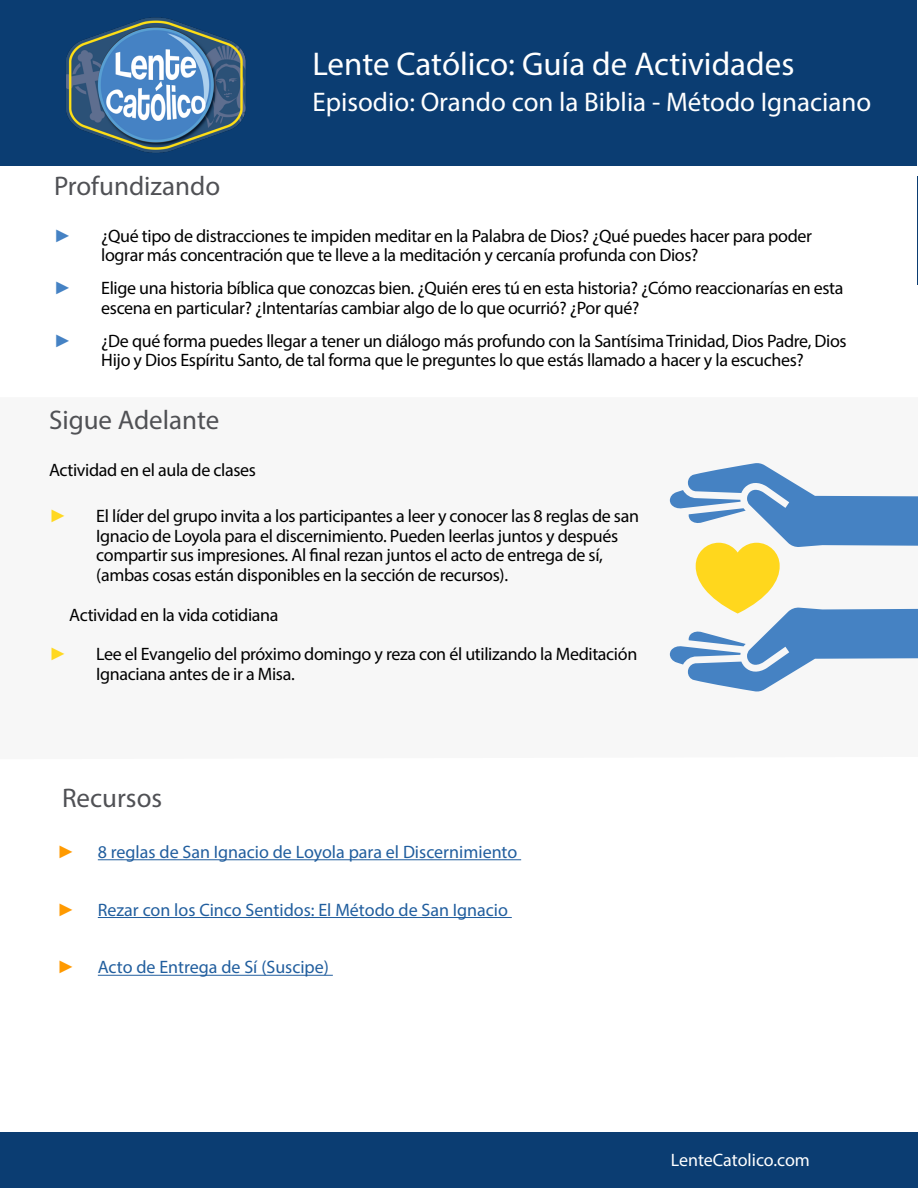
<style>
.page{position:relative;width:918px;height:1188px;background:#fff}
.page>*{position:absolute;margin:0;border:0;box-sizing:border-box;transform-origin:0 0}
.t1{font:33px "Myriad Pro";color:#fff}
.t2{font:27px "Myriad Pro";color:#fff}
.t3{font:27px "Myriad Pro";color:#505155}
.t4{font:18px/19.5px "Myriad Pro";letter-spacing:-.02em;color:#000}
.t5{font:18px "Myriad Pro";color:#215e9e}
.t6{font:18px "Myriad Pro";letter-spacing:-.005em;color:#fff}
.t7{font:900 18px "Arial";color:#4582c4}
.t8{font:900 18px "Arial";color:#ff9a00}
.t9{font:900 18px "Arial";color:#ffd821}
</style>
<div class="page">
<div style="left:1px;top:0;width:916px;height:165px;background:#0b3d72"></div>
<hr style="left:98px;top:859px;width:423px;height:1px;background:#215e9e">
<hr style="left:98px;top:917px;width:414px;height:1px;background:#215e9e">
<hr style="left:98px;top:975px;width:235px;height:1px;background:#215e9e">
<img style="left:917px;top:177px;width:1px;height:108px">
<div style="left:0;top:1133px;width:918px;height:55px;background:#0b3d72"></div>
<svg style="left:670px;top:463px;width:248px;height:229px"></svg>
<img style="left:25px;top:17px;width:265px;height:149px">
<h1 class="t1" style="left:313px;top:44px;width:483px">Lente Católico: Guía de Actividades</h1>
<h2 class="t2" style="left:313px;top:85px;width:560px">Episodio: Orando con la Biblia - Método Ignaciano</h2>
<h2 class="t3" style="left:54px;top:170px;width:168px">Profundizando</h2>
<p class="t7" style="left:54px;top:222px;width:19px">►</p>
<p class="t4" style="left:101px;top:226px;width:712px">¿Qué tipo de distracciones te impiden meditar en la Palabra de Dios? ¿Qué puedes hacer para poder lograr más concentración que te lleve a la meditación y cercanía profunda con Dios?</p>
<p class="t7" style="left:54px;top:275px;width:19px">►</p>
<p class="t4" style="left:101px;top:278px;width:744px">Elige una historia bíblica que conozcas bien. ¿Quién eres tú en esta historia? ¿Cómo reaccionarías en esta escena en particular? ¿Intentarías cambiar algo de lo que ocurrió? ¿Por qué?</p>
<p class="t7" style="left:54px;top:327px;width:19px">►</p>
<p class="t4" style="left:101px;top:331px;width:747px">¿De qué forma puedes llegar a tener un diálogo más profundo con la Santísima Trinidad, Dios Padre, Dios<br>Hijo y Dios Espíritu Santo, de tal forma que le preguntes lo que estás llamado a hacer y la escuches?</p>
<h2 class="t3" style="left:49px;top:404px;width:172px">Sigue Adelante</h2>
<p class="t4" style="left:49px;top:460px;width:208px">Actividad en el aula de clases</p>
<p class="t9" style="left:49px;top:503px;width:19px">►</p>
<p class="t4" style="left:96px;top:506px;width:544px">El líder del grupo invita a los participantes a leer y conocer las 8 reglas de san Ignacio de Loyola para el discernimiento. Pueden leerlas juntos y después compartir sus impresiones. Al final rezan juntos el acto de entrega de sí, (ambas cosas están disponibles en la sección de recursos).</p>
<p class="t4" style="left:69px;top:605px;width:211px">Actividad en la vida cotidiana</p>
<p class="t9" style="left:49px;top:641px;width:19px">►</p>
<p class="t4" style="left:96px;top:644px;width:543px">Lee el Evangelio del próximo domingo y reza con él utilizando la Meditación<br>Ignaciana antes de ir a Misa.</p>
<h2 class="t3" style="left:62px;top:781px;width:102px">Recursos</h2>
<p class="t8" style="left:57px;top:838px;width:19px">►</p>
<p class="t5" style="left:98px;top:841px;width:421px">8 reglas de San Ignacio de Loyola para el Discernimiento</p>
<p class="t8" style="left:57px;top:896px;width:19px">►</p>
<p class="t5" style="left:98px;top:899px;width:412px">Rezar con los Cinco Sentidos: El Método de San Ignacio</p>
<p class="t8" style="left:57px;top:954px;width:19px">►</p>
<p class="t5" style="left:98px;top:956px;width:233px">Acto de Entrega de Sí (Suscipe)</p>
<p class="t6" style="left:671px;top:1149px;width:141px">LenteCatolico.com</p>
</div>
